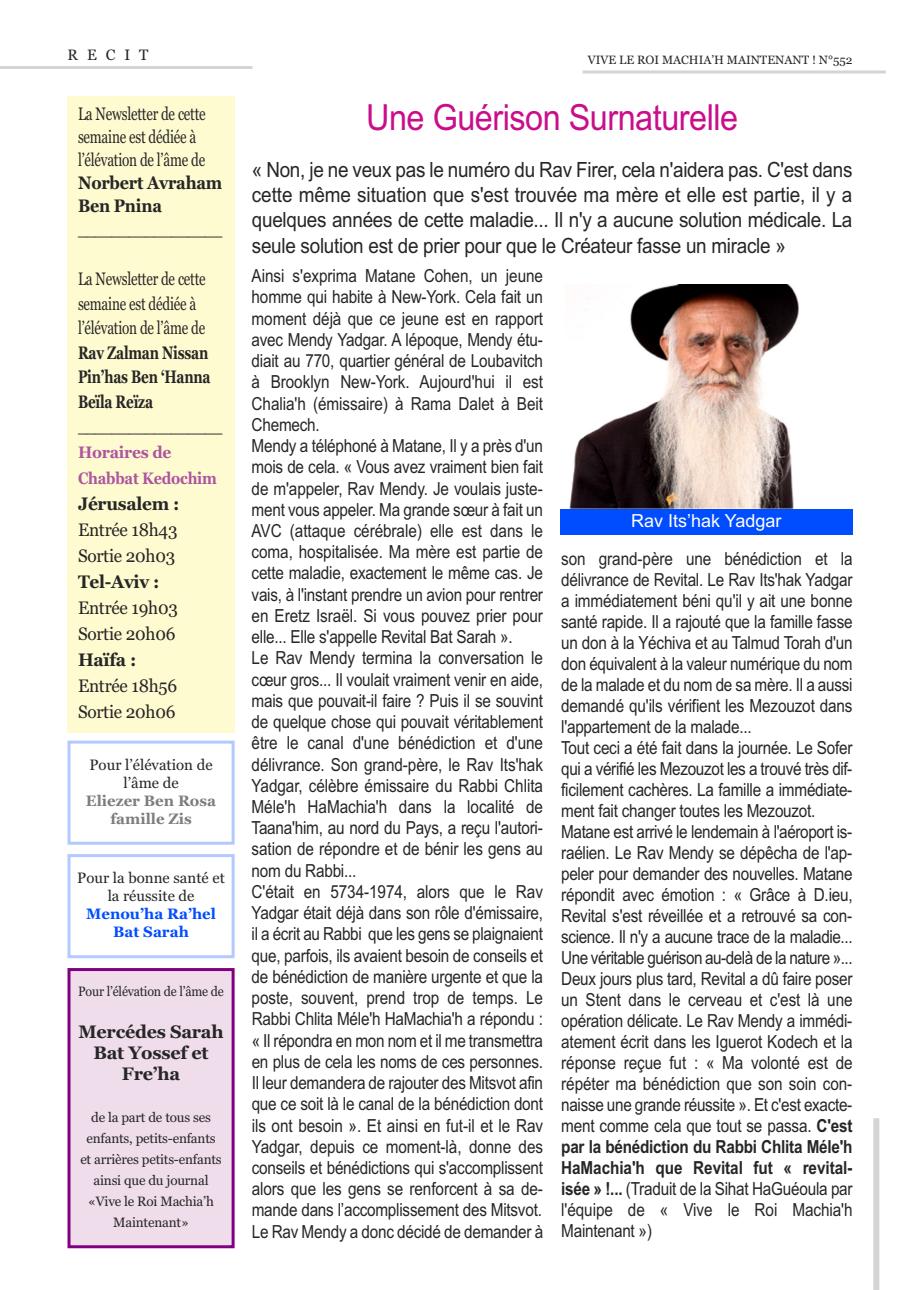
<style>
.page{position:relative;width:920px;height:1290px;background:#fff}
.page>*{position:absolute;margin:0;border:0;box-sizing:border-box;transform-origin:0 0}
.t1{font:36px "Arial";letter-spacing:-.015em;color:#ca0d89;scale:.9 1}
.t2{font:21px/25.2px "Arial";letter-spacing:-.015em;color:#272627;text-align:justify;scale:.9 1}
.t3{font:18px/21.3px "Arial";letter-spacing:-.015em;color:#272627;scale:.85 1}
.t4{font:18px/23px "Georgia";letter-spacing:-.015em;color:#272627;scale:.75 1}
.t5{font:18px/26px "Georgia";letter-spacing:-.015em;color:#272627;scale:.96 1}
.t6{font:700 18px/24.5px "Georgia";letter-spacing:-.015em;color:#272627;scale:.75 1}
.t7{font:700 18px/21px "Georgia";letter-spacing:-.015em;color:#272627;text-align:center}
.t8{font:700 18px "Georgia";letter-spacing:-.015em;color:#272627;scale:.96 1}
.t9{font:700 18px/23px "Georgia";letter-spacing:-.015em;color:#272627;scale:.9 1}
.t10{font:18px "Arial";color:#fff}
.t11{font:700 16.5px/26px "Georgia";letter-spacing:-.015em;color:#ad56a0;scale:.95 1}
.t12{font:15px/18px "Georgia";color:#272627;text-align:center}
.t13{font:700 15px/18px "Georgia";color:#7d7d7d;text-align:center}
.t14{font:700 15px/18px "Georgia";color:#004dff;text-align:center}
.t15{font:13.5px/21px "Georgia";letter-spacing:-.015em;color:#272627;text-align:center}
.t16{font:13.5px "Georgia";letter-spacing:-.015em;color:#272627;scale:.92 1}
.t17{font:12px "Georgia";color:#272627}
.s1{font-weight:700}
</style>
<div class="page">
<div style="left:68px;top:96px;width:167px;height:636px;background:#fffbd0"></div>
<div style="left:873px;top:1118px;width:6px;height:172px;background:#d4d4d4"></div>
<hr style="left:0;top:66px;width:252px;height:3px;background:#d4d4d4">
<svg style="left:583px;top:70px;width:303px;height:4px"></svg>
<div style="left:70px;top:971px;width:162px;height:274px;background:#efddec"></div>
<div style="left:68px;top:968px;width:167px;height:280px;border:3px solid #800080"></div>
<div style="left:68px;top:854px;width:167px;height:104px;border:3px solid #b3c9ff"></div>
<div style="left:68px;top:741px;width:167px;height:104px;border:3px solid #b3c9ff"></div>
<img style="left:569px;top:284px;width:230px;height:225px">
<div style="left:560px;top:509px;width:292px;height:26px;background:#004dff"></div>
<p class="t12" style="left:68px;top:46px;width:83px">RECIT</p>
<p class="t17" style="left:588px;top:52px;width:266px">VIVE LE ROI MACHIA’H MAINTENANT ! N°552</p>
<p class="t4" style="left:78px;top:102px;width:172px">La Newsletter de cette semaine est dédiée à l’élévation de l’âme de</p>
<p class="t9" style="left:78px;top:171px;width:162px">Norbert Avraham<br>Ben Pnina</p>
<p class="t4" style="left:78px;top:217px;width:194px">_________________</p>
<p class="t4" style="left:78px;top:267px;width:172px;line-height:24.5px">La Newsletter de cette semaine est dédiée à l’élévation de l’âme de</p>
<p class="t6" style="left:78px;top:340px;width:178px">Rav Zalman Nissan<br>Pin’has Ben ‘Hanna<br>Beïla Reïza</p>
<p class="t4" style="left:78px;top:414px;width:194px">_________________</p>
<p class="t11" style="left:78px;top:439px;width:148px">Horaires de<br>Chabbat Kedochim</p>
<p class="t8" style="left:78px;top:493px;width:107px">Jérusalem :</p>
<p class="t5" style="left:78px;top:517px;width:105px">Entrée 18h43<br>Sortie 20h03</p>
<p class="t8" style="left:78px;top:571px;width:86px">Tel-Aviv :</p>
<p class="t5" style="left:78px;top:595px;width:106px">Entrée 19h03<br>Sortie 20h06</p>
<p class="t8" style="left:78px;top:649px;width:62px">Haïfa :</p>
<p class="t5" style="left:78px;top:673px;width:105px">Entrée 18h56<br>Sortie 20h06</p>
<p class="t12" style="left:89px;top:755px;width:125px">Pour l’élévation de l’âme de</p>
<p class="t13" style="left:86px;top:791px;width:132px">Eliezer Ben Rosa famille Zis</p>
<p class="t12" style="left:77px;top:869px;width:149px">Pour la bonne santé et la réussite de</p>
<p class="t14" style="left:86px;top:905px;width:131px">Menou’ha Ra’hel<br>Bat Sarah</p>
<p class="t16" style="left:78px;top:984px;width:160px">Pour l’élévation de l’âme de</p>
<p class="t7" style="left:78px;top:1021px;width:147px">Mercédes Sarah<br>Bat Yossef et<br>Fre’ha</p>
<p class="t15" style="left:80px;top:1107px;width:143px">de la part de tous ses enfants, petits-enfants et arrières petits-enfants ainsi que du journal «Vive le Roi Machia’h<br>Maintenant»</p>
<h1 class="t1" style="left:366px;top:97px;width:415px">Une Guérison Surnaturelle</h1>
<p class="t2" style="left:252px;top:157px;width:669px">« Non, je ne veux pas le numéro du Rav Firer, cela n'aidera pas. C'est dans cette même situation que s'est trouvée ma mère et elle est partie, il y a quelques années de cette maladie... Il n'y a aucune solution médicale. La seule solution est de prier pour que le Créateur fasse un miracle »</p>
<p class="t3" style="left:252px;top:265px;width:345px">Ainsi s'exprima Matane Cohen, un jeune homme qui habite à New-York. Cela fait un moment déjà que ce jeune est en rapport avec Mendy Yadgar. A lépoque, Mendy étu&shy;diait au 770, quartier général de Loubavitch à Brooklyn New-York. Aujourd'hui il est Chalia'h (émissaire) à Rama Dalet à Beit Chemech.<br>Mendy a téléphoné à Matane, Il y a près d'un mois de cela. « Vous avez vraiment bien fait de m'appeler, Rav Mendy. Je voulais juste&shy;ment vous appeler. Ma grande sœur à fait un AVC (attaque cérébrale) elle est dans le coma, hospitalisée. Ma mère est partie de cette maladie, exactement le même cas. Je vais, à l'instant prendre un avion pour rentrer en Eretz Israël. Si vous pouvez prier pour elle... Elle s'appelle Revital Bat Sarah ».<br>Le Rav Mendy termina la conversation le cœur gros... Il voulait vraiment venir en aide, mais que pouvait-il faire ? Puis il se souvint de quelque chose qui pouvait véritablement être le canal d'une bénédiction et d'une délivrance. Son grand-père, le Rav Its'hak Yadgar, célèbre émissaire du Rabbi Chlita Méle'h HaMachia'h dans la localité de Taana'him, au nord du Pays, a reçu l'autori&shy;sation de répondre et de bénir les gens au nom du Rabbi...<br>C'était en 5734-1974, alors que le Rav Yadgar était déjà dans son rôle d'émissaire, il a écrit au Rabbi que les gens se plaignaient que, parfois, ils avaient besoin de conseils et de bénédiction de manière urgente et que la poste, souvent, prend trop de temps. Le Rabbi Chlita Méle'h HaMachia'h a répondu : « Il répondra en mon nom et il me transmettra en plus de cela les noms de ces personnes.<br>Il leur demandera de rajouter des Mitsvot afin que ce soit là le canal de la bénédiction dont ils ont besoin ». Et ainsi en fut-il et le Rav Yadgar, depuis ce moment-là, donne des conseils et bénédictions qui s'accomplissent alors que les gens se renforcent à sa de&shy;mande dans l’accomplissement des Mitsvot.<br>Le Rav Mendy a donc décidé de demander à</p>
<p class="t10" style="left:631px;top:510px;width:152px">Rav Its’hak Yadgar</p>
<p class="t3" style="left:561px;top:548px;width:344px">son grand-père une bénédiction et la délivrance de Revital. Le Rav Its'hak Yadgar a immédiatement béni qu'il y ait une bonne santé rapide. Il a rajouté que la famille fasse un don à la Yéchiva et au Talmud Torah d'un don équivalent à la valeur numérique du nom de la malade et du nom de sa mère. Il a aussi demandé qu'ils vérifient les Mezouzot dans l'appartement de la malade...<br>Tout ceci a été fait dans la journée. Le Sofer qui a vérifié les Mezouzot les a trouvé très dif&shy;ficilement cachères. La famille a immédiate&shy;ment fait changer toutes les Mezouzot.<br>Matane est arrivé le lendemain à l'aéroport is&shy;raélien. Le Rav Mendy se dépêcha de l'ap&shy;peler pour demander des nouvelles. Matane répondit avec émotion : « Grâce à D.ieu, Revital s'est réveillée et a retrouvé sa con&shy;science. Il n'y a aucune trace de la maladie...<br>Une véritable guérison au-delà de la nature »...<br>Deux jours plus tard, Revital a dû faire poser un Stent dans le cerveau et c'est là une opération délicate. Le Rav Mendy a immédi&shy;atement écrit dans les Iguerot Kodech et la réponse reçue fut : « Ma volonté est de répéter ma bénédiction que son soin con&shy;naisse une grande réussite ». Et c'est exacte&shy;ment comme cela que tout se passa. <span class="s1">C'est par la bénédiction du Rabbi Chlita Méle'h HaMachia'h que Revital fut « revital&shy;isée » !...</span> (Traduit de la Sihat HaGuéoula par l'équipe de « Vive le Roi Machia'h Maintenant »)</p>
</div>
